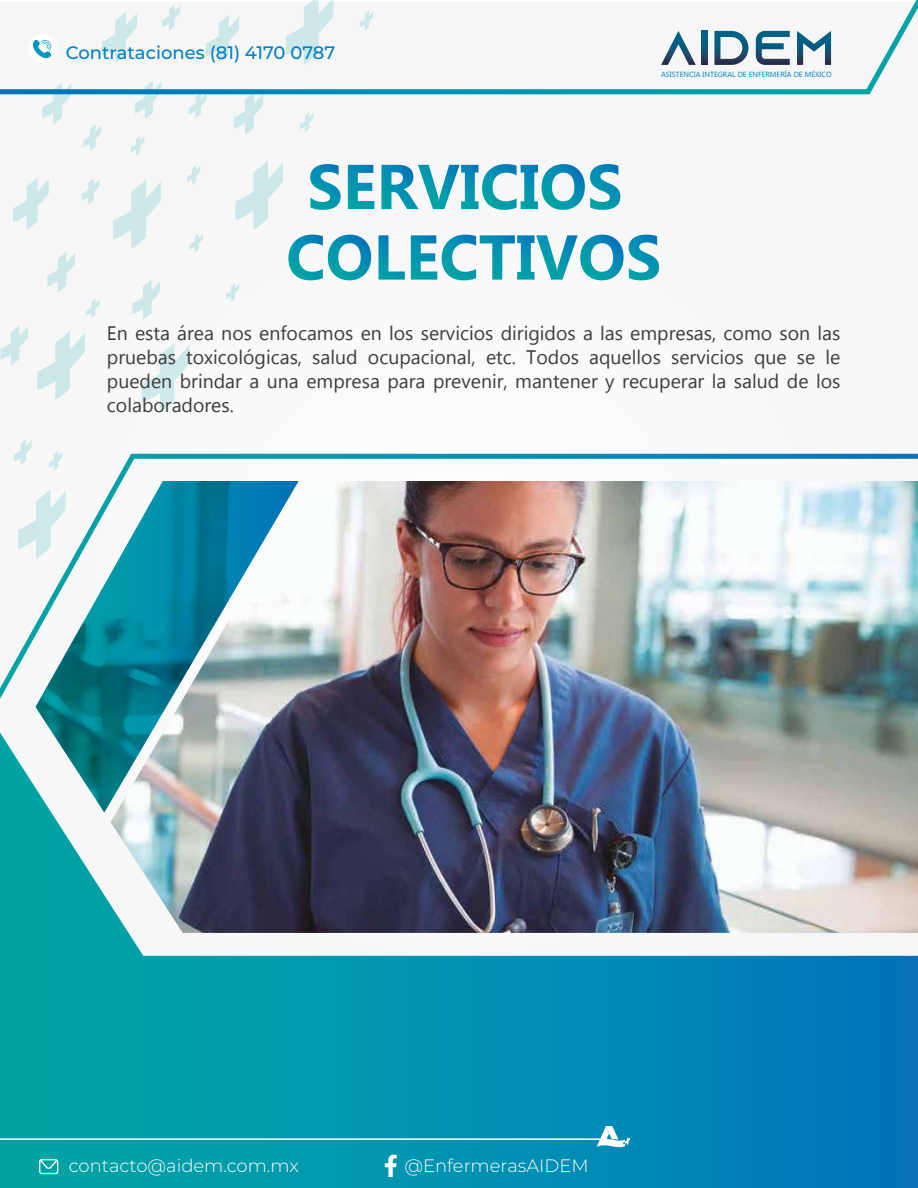
<style>
.page{position:relative;width:918px;height:1188px;background:#fff}
.page>*{position:absolute;margin:0;border:0;box-sizing:border-box;transform-origin:0 0}
.t1{font:19.5px/24px "Microsoft New Tai Lue";color:#3c3c3b;text-align:justify}
.t2{font:300 18px "Montserrat";color:#fff}
.t3{font:500 18px "Montserrat";color:#007ec2}
.t4{font:7.5px "Microsoft New Tai Lue";color:#0084be}
</style>
<div class="page">
<div style="left:0;top:2px;width:918px;height:1179px;background:#f7f7f7"></div>
<svg style="left:37px;top:330px;width:48px;height:70px"></svg>
<svg style="left:113px;top:179px;width:48px;height:70px"></svg>
<svg style="left:142px;top:343px;width:47px;height:69px"></svg>
<svg style="left:47px;top:252px;width:28px;height:40px"></svg>
<svg style="left:132px;top:280px;width:28px;height:40px"></svg>
<svg style="left:13px;top:177px;width:36px;height:53px"></svg>
<svg style="left:1px;top:325px;width:27px;height:40px"></svg>
<svg style="left:82px;top:178px;width:17px;height:26px"></svg>
<svg style="left:19px;top:439px;width:13px;height:13px"></svg>
<svg style="left:189px;top:96px;width:18px;height:22px"></svg>
<svg style="left:234px;top:96px;width:29px;height:39px"></svg>
<svg style="left:83px;top:125px;width:18px;height:26px"></svg>
<svg style="left:187px;top:165px;width:13px;height:20px"></svg>
<svg style="left:190px;top:233px;width:13px;height:19px"></svg>
<svg style="left:300px;top:113px;width:13px;height:19px"></svg>
<svg style="left:131px;top:136px;width:13px;height:19px"></svg>
<svg style="left:86px;top:299px;width:14px;height:19px"></svg>
<svg style="left:135px;top:96px;width:23px;height:23px"></svg>
<svg style="left:42px;top:96px;width:28px;height:28px"></svg>
<svg style="left:0;top:452px;width:918px;height:247px"></svg>
<svg style="left:18px;top:481px;width:17px;height:218px"></svg>
<img style="left:299px;top:481px;width:619px;height:252px">
<svg style="left:35px;top:481px;width:264px;height:252px"></svg>
<img style="left:0;top:733px;width:918px;height:455px">
<svg style="left:0;top:0;width:918px;height:96px"></svg>
<svg style="left:226px;top:160px;width:433px;height:142px"></svg>
<svg style="left:661px;top:31px;width:35px;height:34px"></svg>
<svg style="left:701px;top:31px;width:6px;height:34px"></svg>
<svg style="left:714px;top:31px;width:34px;height:34px"></svg>
<svg style="left:756px;top:31px;width:34px;height:34px"></svg>
<svg style="left:797px;top:31px;width:34px;height:34px"></svg>
<svg style="left:385px;top:1155px;width:12px;height:22px"></svg>
<svg style="left:39px;top:1159px;width:19px;height:15px"></svg>
<hr style="left:0;top:1138px;width:600px;height:2px;background:#fff">
<svg style="left:597px;top:1126px;width:33px;height:21px"></svg>
<div style="left:29px;top:34px;width:28px;height:29px;background:#fff;border-radius:50%"></div>
<svg style="left:31px;top:40px;width:21px;height:18px"></svg>
<p class="t3" style="left:66px;top:40px;width:271px">Contrataciones (81) 4170 0787</p>
<p class="t4" style="left:661px;top:70px;width:172px">ASISTENCIA INTEGRAL DE ENFERMERÍA DE MÉXICO</p>
<p class="t1" style="left:107px;top:323px;width:735px">En esta área nos enfocamos en los servicios dirigidos a las empresas, como son las pruebas toxicológicas, salud ocupacional, etc. Todos aquellos servicios que se le pueden brindar a una empresa para prevenir, mantener y recuperar la salud de los colaboradores.</p>
<p class="t2" style="left:69px;top:1153px;width:232px">contacto@aidem.com.mx</p>
<p class="t2" style="left:404px;top:1153px;width:186px">@EnfermerasAIDEM</p>
</div>
